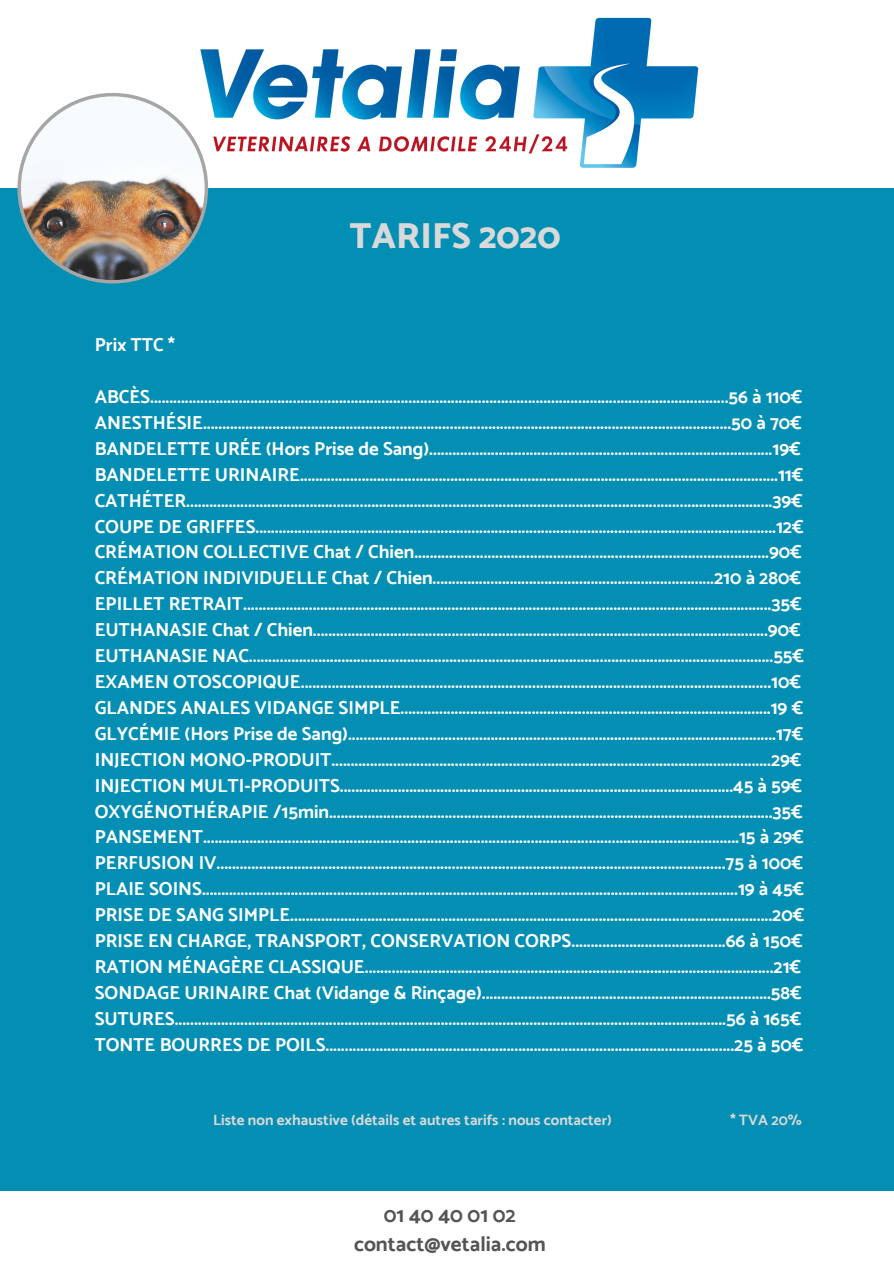
<style>
.page{position:relative;width:894px;height:1264px;background:#fff}
.page>*{position:absolute;margin:0;border:0;box-sizing:border-box;transform-origin:0 0}
.t1{font:800 36px "Catamaran";color:#d9d9d9}
.t2{font:700 21px/29.2px "Catamaran";color:#545454;text-align:center}
.t3{font:700 18.75px/26px "Catamaran";color:#fff}
.t4{font:700 15px "Catamaran";color:#d9d9d9}
</style>
<div class="page">
<div style="left:0;top:188px;width:893px;height:1002px;background:#038fb4"></div>
<img style="left:200px;top:17px;width:499px;height:176px">
<img style="left:17px;top:93px;width:191px;height:190px">
<h1 class="t1" style="left:349px;top:215px;width:212px">TARIFS 2020</h1>
<p class="t3" style="left:95px;top:332px;width:82px">Prix TTC *</p>
<p class="t3" style="left:95px;top:383px;width:711px">ABCÈS......................................................................................................................................................56 à 110€ ANESTHÉSIE.........................................................................................................................................50 à 70€ BANDELETTE URÉE (Hors Prise de Sang).........................................................................................19€ BANDELETTE URINAIRE............................................................................................................................11€ CATHÉTER........................................................................................................................................................39€ COUPE DE GRIFFES.......................................................................................................................................12€ CRÉMATION COLLECTIVE Chat / Chien............................................................................................90€ CRÉMATION INDIVIDUELLE Chat / Chien.........................................................................210 à 280€ EPILLET RETRAIT.........................................................................................................................................35€ EUTHANASIE Chat / Chien......................................................................................................................90€ EUTHANASIE NAC........................................................................................................................................55€ EXAMEN OTOSCOPIQUE..........................................................................................................................10€ GLANDES ANALES VIDANGE SIMPLE................................................................................................19 € GLYCÉMIE (Hors Prise de Sang)...............................................................................................................17€ INJECTION MONO-PRODUIT..................................................................................................................29€ INJECTION MULTI-PRODUITS......................................................................................................45 à 59€ OXYGÉNOTHÉRAPIE /15min...................................................................................................................35€ PANSEMENT...........................................................................................................................................15 à 29€ PERFUSION IV....................................................................................................................................75 à 100€ PLAIE SOINS...........................................................................................................................................19 à 45€ PRISE DE SANG SIMPLE.............................................................................................................................20€ PRISE EN CHARGE, TRANSPORT, CONSERVATION CORPS........................................66 à 150€ RATION MÉNAGÈRE CLASSIQUE..........................................................................................................21€ SONDAGE URINAIRE Chat (Vidange &amp; Rinçage)...........................................................................58€ SUTURES...............................................................................................................................................56 à 165€ TONTE BOURRES DE POILS..........................................................................................................25 à 50€</p>
<p class="t4" style="left:213px;top:1111px;width:400px">Liste non exhaustive (détails et autres tarifs : nous contacter)</p>
<p class="t4" style="left:729px;top:1111px;width:73px">* TVA 20%</p>
<p class="t2" style="left:354px;top:1199px;width:193px">01 40 40 01 02 contact@vetalia.com</p>
</div>
